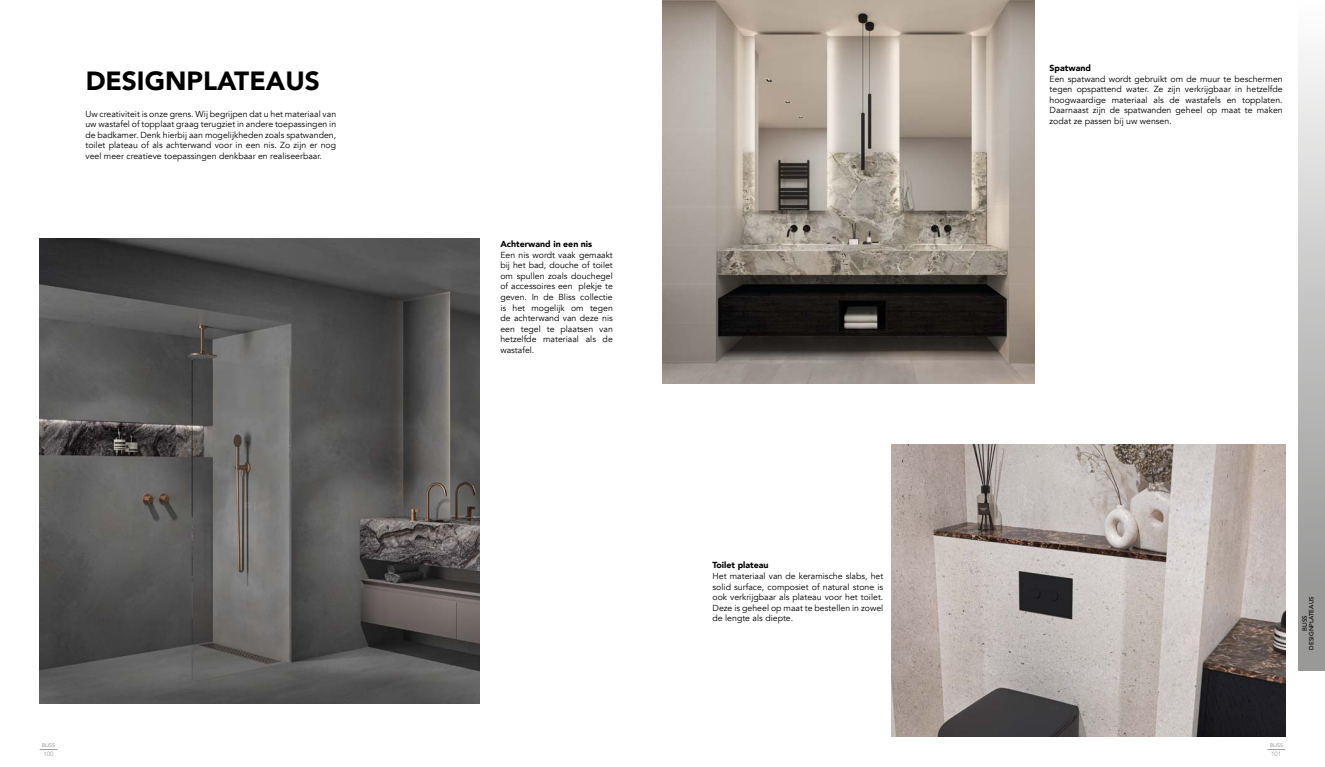
<style>
.page{position:relative;width:1325px;height:767px;background:#fff}
.page>*{position:absolute;margin:0;border:0;box-sizing:border-box;transform-origin:0 0}
.t1{font:900 26.25px "Avenir";color:#000}
.t2{font:8.75px/10.5px "Avenir";color:#000;text-align:justify}
.t3{font:900 8.75px "Avenir";color:#000}
.t4{font:500 6.12px/6.6px "Avenir";color:#000;text-align:center}
.t5{font:6.12px "Avenir";color:#9d9d9c}
.t6{font:500 5.25px "Avenir";color:#9d9d9c}
</style>
<div class="page">
<svg style="left:1267px;top:749px;width:18px;height:1px"></svg>
<svg style="left:40px;top:749px;width:17px;height:1px"></svg>
<img style="left:40px;top:239px;width:439px;height:464px">
<img style="left:662px;top:0;width:372px;height:383px">
<img style="left:891px;top:444px;width:394px;height:291px">
<svg style="left:1298px;top:53px;width:26px;height:618px;background:#bebebe"></svg>
<h1 class="t1" style="left:85px;top:58px;width:236px">DESIGNPLATEAUS</h1>
<p class="t2" style="left:85px;top:108px;width:252px">Uw creativiteit is onze grens. Wij begrijpen dat u het materiaal van uw wastafel of topplaat graag terugziet in andere toepassingen in de badkamer. Denk hierbij aan mogelijkheden zoals spatwanden, toilet plateau of als achterwand voor in een nis. Zo zijn er nog veel meer creatieve toepassingen denkbaar en realiseerbaar.</p>
<p class="t3" style="left:500px;top:237px;width:93px">Achterwand in een nis</p>
<p class="t2" style="left:500px;top:250px;width:114px">Een nis wordt vaak gemaakt bij het bad, douche of toilet om spullen zoals douchegel of accessoires een plekje te geven. In de Bliss collectie is het mogelijk om tegen de achterwand van deze nis een tegel te plaatsen van hetzelfde materiaal als de wastafel.</p>
<p class="t3" style="left:1049px;top:61px;width:43px">Spatwand</p>
<p class="t2" style="left:1049px;top:74px;width:235px">Een spatwand wordt gebruikt om de muur te beschermen tegen opspattend water. Ze zijn verkrijgbaar in hetzelfde hoogwaardige materiaal als de wastafels en topplaten.<br>Daarnaast zijn de spatwanden geheel op maat te maken zodat ze passen bij uw wensen.</p>
<p class="t3" style="left:712px;top:558px;width:57px">Toilet plateau</p>
<p class="t2" style="left:712px;top:570px;width:172px">Het materiaal van de keramische slabs, het solid surface, composiet of natural stone is ook verkrijgbaar als plateau voor het toilet.<br>Deze is geheel op maat te bestellen in zowel de lengte als diepte.</p>
<p class="t4" style="left:1301px;top:649px;width:54px;rotate:-90deg">BLISS<br>DESIGNPLATEAUS</p>
<p class="t6" style="left:42px;top:740px;width:15px">BLISS</p>
<p class="t6" style="left:1269px;top:740px;width:15px">BLISS</p>
<p class="t5" style="left:43px;top:750px;width:12px">100</p>
<p class="t5" style="left:1271px;top:750px;width:12px">101</p>
</div>
